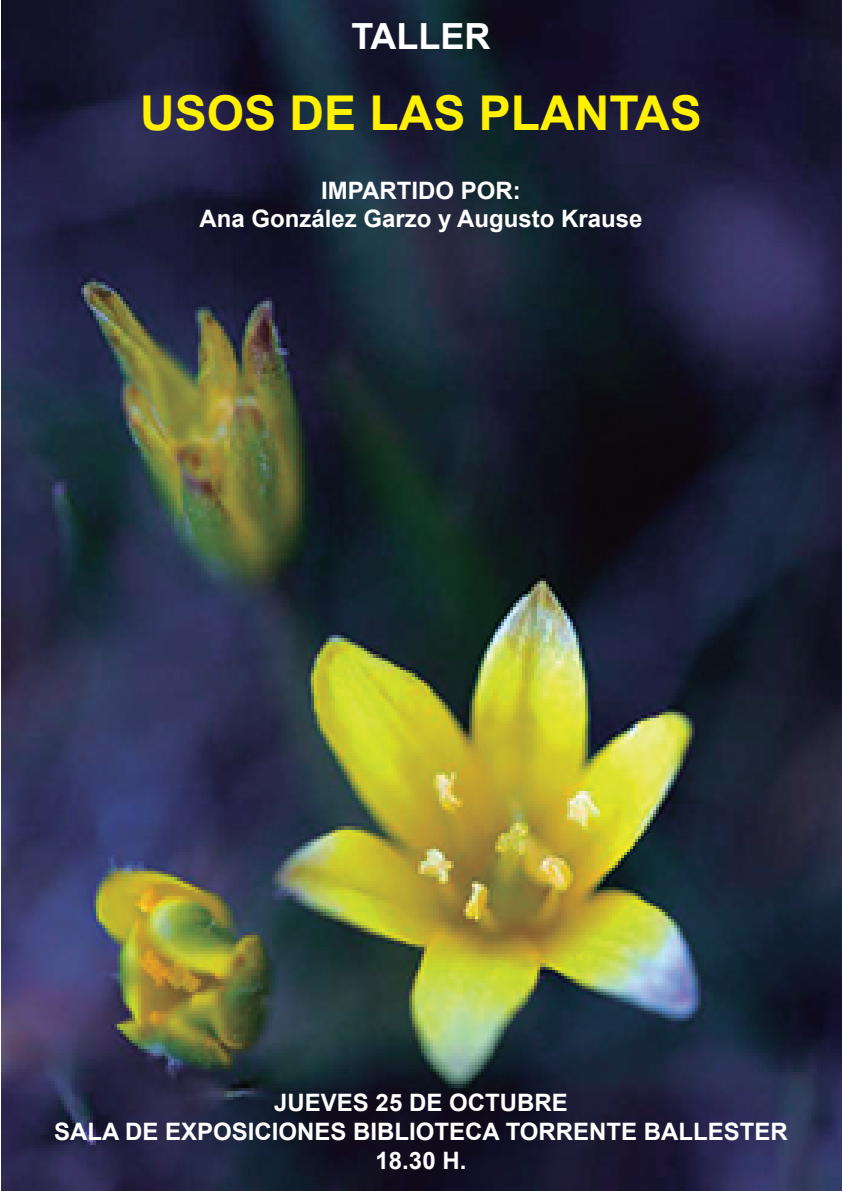
<style>
.page{position:relative;width:842px;height:1191px;background:#fff}
.page>*{position:absolute;margin:0;border:0;box-sizing:border-box;transform-origin:0 0}
.t1{font:700 48px "Arial";color:#fff101}
.t2{font:700 36px "Arial";color:#fff}
.t3{font:700 24px/28.8px "Arial";color:#fff;text-align:center}
</style>
<div class="page">
<img style="left:2px;top:0;width:840px;height:1191px">
<h2 class="t2" style="left:351px;top:16px;width:141px">TALLER</h2>
<h1 class="t1" style="left:140px;top:86px;width:563px">USOS DE LAS PLANTAS</h1>
<p class="t3" style="left:199px;top:176px;width:445px">IMPARTIDO POR:<br>Ana González Garzo y Augusto Krause</p>
<p class="t3" style="left:54px;top:1088px;width:735px">JUEVES 25 DE OCTUBRE<br>SALA DE EXPOSICIONES BIBLIOTECA TORRENTE BALLESTER<br>18.30 H.</p>
</div>
